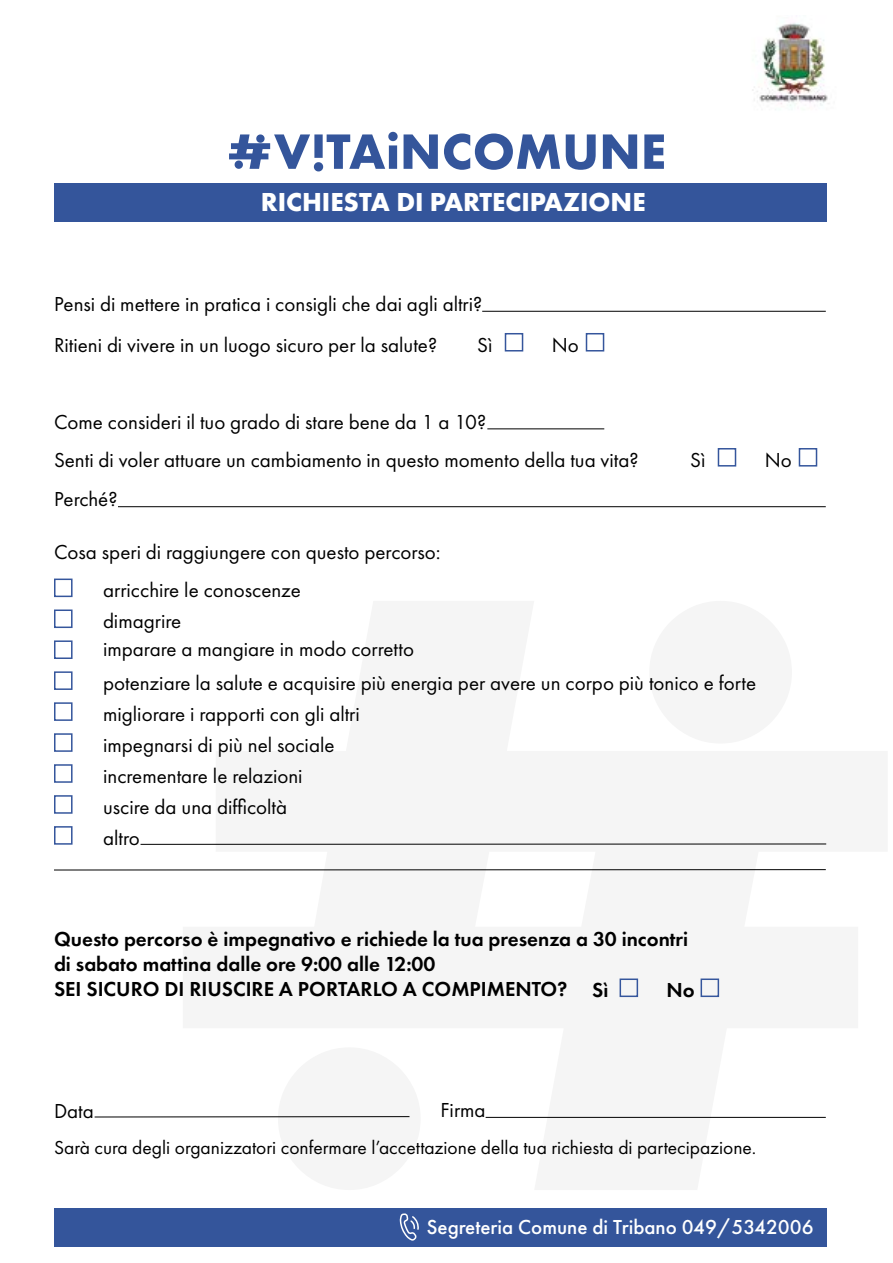
<style>
.page{position:relative;width:893px;height:1263px;background:#fff}
.page>*{position:absolute;margin:0;border:0;box-sizing:border-box;transform-origin:0 0}
.t1{font:700 27px "Futura PT";color:#fff}
.t2{font:21px/37.7px "Futura PT";color:#000}
.t3{font:600 21px/25.2px "Futura PT";color:#000}
.t4{font:500 21px "Futura PT";color:#fff}
.t5{font:19.5px "Futura PT";color:#000}
</style>
<div class="page">
<svg style="left:278px;top:1116px;width:132px;height:2px"></svg>
<div style="left:54px;top:1208px;width:772px;height:38px;background:#34559b"></div>
<hr style="left:95px;top:1116px;width:314px;height:1px;background:#000">
<hr style="left:486px;top:1117px;width:340px;height:1px;background:#000">
<svg style="left:399px;top:1213px;width:20px;height:28px"></svg>
<hr style="left:118px;top:506px;width:708px;height:1px;background:#000">
<div style="left:54px;top:578px;width:19px;height:19px;border:2px solid #35569c"></div>
<div style="left:54px;top:609px;width:19px;height:19px;border:2px solid #35569c"></div>
<div style="left:54px;top:640px;width:19px;height:19px;border:2px solid #35569c"></div>
<div style="left:54px;top:671px;width:19px;height:19px;border:2px solid #35569c"></div>
<div style="left:54px;top:702px;width:19px;height:19px;border:2px solid #35569c"></div>
<div style="left:54px;top:733px;width:19px;height:19px;border:2px solid #35569c"></div>
<div style="left:54px;top:764px;width:19px;height:19px;border:2px solid #35569c"></div>
<div style="left:54px;top:795px;width:19px;height:19px;border:2px solid #35569c"></div>
<div style="left:54px;top:826px;width:19px;height:19px;border:2px solid #35569c"></div>
<img style="left:752px;top:22px;width:77px;height:88px">
<div style="left:718px;top:448px;width:18px;height:19px;border:2px solid #35569c"></div>
<div style="left:620px;top:978px;width:18px;height:19px;border:2px solid #35569c"></div>
<div style="left:799px;top:448px;width:18px;height:19px;border:2px solid #35569c"></div>
<div style="left:701px;top:978px;width:18px;height:19px;border:2px solid #35569c"></div>
<div style="left:505px;top:333px;width:18px;height:18px;border:2px solid #35569c"></div>
<div style="left:586px;top:333px;width:18px;height:18px;border:2px solid #35569c"></div>
<hr style="left:482px;top:311px;width:344px;height:1px;background:#000">
<div style="left:54px;top:183px;width:772px;height:38px;background:#34559b"></div>
<svg style="left:404px;top:134px;width:34px;height:35px"></svg>
<svg style="left:444px;top:133px;width:116px;height:37px"></svg>
<svg style="left:566px;top:134px;width:30px;height:36px"></svg>
<svg style="left:603px;top:134px;width:34px;height:35px"></svg>
<svg style="left:644px;top:134px;width:20px;height:35px"></svg>
<svg style="left:229px;top:132px;width:169px;height:39px"></svg>
<hr style="left:487px;top:428px;width:117px;height:1px;background:#000">
<hr style="left:54px;top:869px;width:772px;height:1px;background:#000">
<hr style="left:141px;top:843px;width:685px;height:2px;background:#000">
<p class="t1" style="left:261px;top:185px;width:386px">RICHIESTA DI PARTECIPAZIONE</p>
<p class="t2" style="left:54px;top:285px;width:430px">Pensi di mettere in pratica i consigli che dai agli altri?</p>
<p class="t2" style="left:54px;top:326px;width:385px">Ritieni di vivere in un luogo sicuro per la salute?</p>
<p class="t2" style="left:477px;top:326px;width:17px">Sì</p>
<p class="t2" style="left:552px;top:326px;width:29px">No</p>
<p class="t2" style="left:54px;top:403px;width:434px">Come consideri il tuo grado di stare bene da 1 a 10?</p>
<p class="t2" style="left:54px;top:441px;width:586px">Senti di voler attuare un cambiamento in questo momento della tua vita?</p>
<p class="t2" style="left:690px;top:441px;width:17px">Sì</p>
<p class="t2" style="left:54px;top:480px;width:65px">Perché?</p>
<p class="t2" style="left:103px;top:533px;width:339px;text-indent:-49px">Cosa speri di raggiungere con questo percorso: arricchire le conoscenze</p>
<p class="t2" style="left:103px;top:602px;width:80px">dimagrire</p>
<p class="t2" style="left:103px;top:630px;width:312px">imparare a mangiare in modo corretto</p>
<p class="t2" style="left:103px;top:664px;width:654px">potenziare la salute e acquisire più energia per avere un corpo più tonico e forte</p>
<p class="t2" style="left:103px;top:695px;width:258px">migliorare i rapporti con gli altri</p>
<p class="t2" style="left:103px;top:726px;width:233px">impegnarsi di più nel sociale</p>
<p class="t2" style="left:103px;top:757px;width:201px">incrementare le relazioni</p>
<p class="t2" style="left:103px;top:788px;width:186px">uscire da una difficoltà</p>
<p class="t2" style="left:103px;top:819px;width:38px">altro</p>
<p class="t2" style="left:765px;top:441px;width:29px">No</p>
<p class="t3" style="left:54px;top:926px;width:636px">Questo percorso è impegnativo e richiede la tua presenza a 30 incontri di sabato mattina dalle ore 9:00 alle 12:00<br>SEI SICURO DI RIUSCIRE A PORTARLO A COMPIMENTO?</p>
<p class="t3" style="left:592px;top:977px;width:18px">Sì</p>
<p class="t3" style="left:666px;top:977px;width:30px">No</p>
<p class="t2" style="left:54px;top:1091px;width:41px">Data</p>
<p class="t2" style="left:441px;top:1091px;width:47px">Firma</p>
<p class="t5" style="left:54px;top:1136px;width:704px">Sarà cura degli organizzatori confermare l’accettazione della tua richiesta di partecipazione.</p>
<p class="t4" style="left:427px;top:1215px;width:388px">Segreteria Comune di Tribano 049/5342006</p>
</div>
